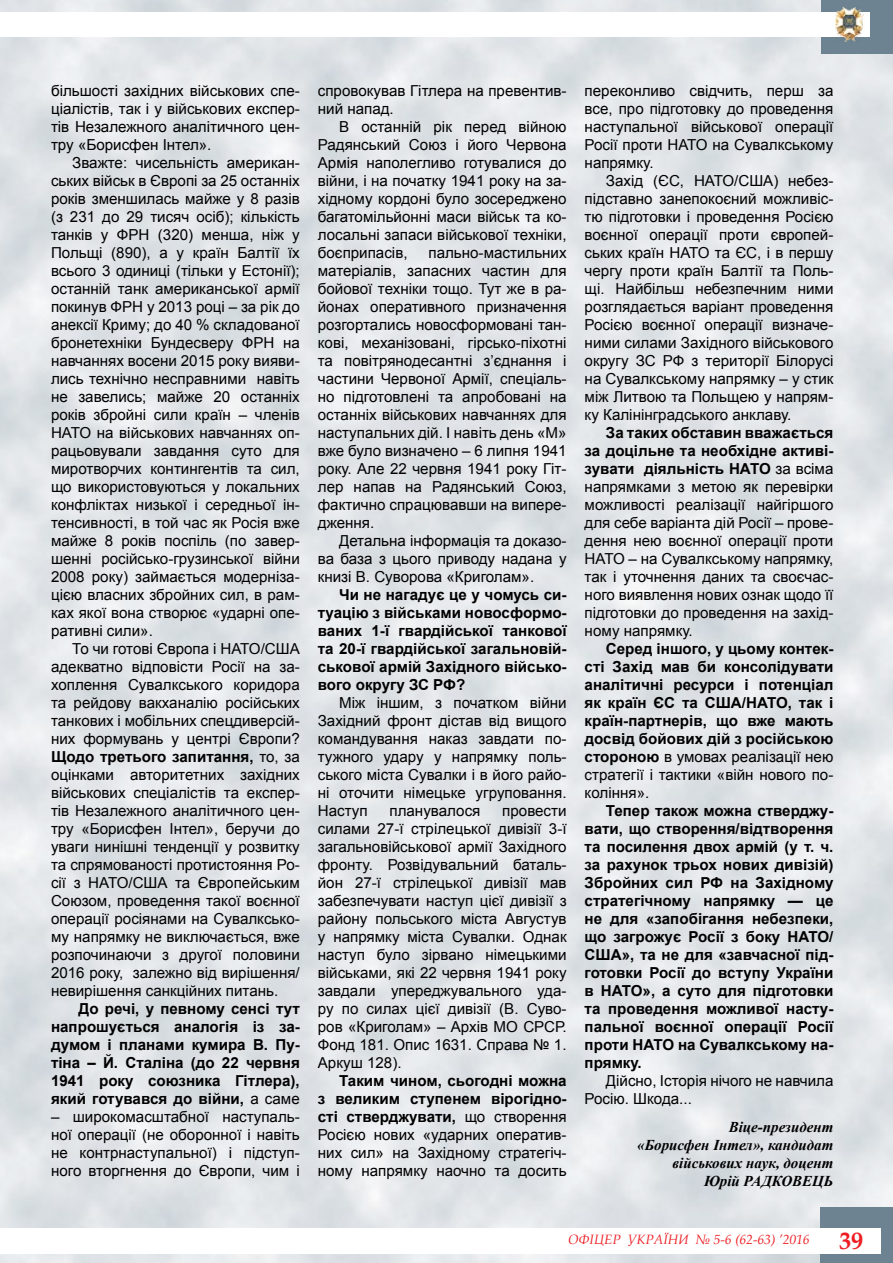
<style>
.page{position:relative;width:893px;height:1263px;background:#fff}
.page>*{position:absolute;margin:0;border:0;box-sizing:border-box;transform-origin:0 0}
.t1{font:15.15px/18px "Arial";color:#000;text-align:justify}
.t2{font:700 15.15px/18px "Arial";color:#000;text-align:justify}
.t3{font:italic 700 15px/18px "Times New Roman";color:#000;text-align:right}
.t4{font:italic 13.5px "Book Antiqua";color:#ed1e24}
.s1{font-weight:700}
.s2{font-weight:400}
.s3{font-weight:700;font-style:normal;font-size:24px}
</style>
<div class="page">
<div style="left:820px;top:1207px;width:73px;height:56px;background:#6d8391"></div>
<div style="left:821px;top:0;width:72px;height:54px;background:#6d8391"></div>
<div style="left:0;top:1228px;width:881px;height:25px;background:#fff"></div>
<div style="left:0;top:13px;width:870px;height:24px;background:#fff"></div>
<img style="left:835px;top:8px;width:28px;height:34px">
<svg style="left:565px;top:1195px;width:248px;height:68px"></svg>
<p class="t1" style="left:51px;top:82px;width:250px">більшості західних військових спе&shy;ціалістів, так і у військових експер&shy;тів Незалежного аналітичного цен&shy;тру «Борисфен Інтел».</p>
<p class="t1" style="left:51px;top:154px;width:250px;text-indent:21px">Зважте: чисельність американ&shy;ських військ в Європі за 25 останніх років зменшилась майже у 8 разів (з 231 до 29 тисяч осіб); кількість танків у ФРН (320) менша, ніж у Польщі (890), а у країн Балтії їх всього 3 одиниці (тільки у Естонії); останній танк американської армії покинув ФРН у 2013 році – за рік до анексії Криму; до 40 % складованої бронетехніки Бундесверу ФРН на навчаннях восени 2015 року вияви&shy;лись технічно несправними навіть не завелись; майже 20 останніх років збройні сили країн – членів НАТО на військових навчаннях оп&shy;рацьовували завдання суто для миротворчих контингентів та сил, що використовуються у локальних конфліктах низької і середньої ін&shy;тенсивності, в той час як Росія вже майже 8 років поспіль (по завер&shy;шенні російсько-грузинської війни 2008 року) займається модерніза&shy;цією власних збройних сил, в рам&shy;ках якої вона створює «ударні опе&shy;ративні сили».</p>
<p class="t1" style="left:51px;top:640px;width:250px;text-indent:21px">То чи готові Європа і НАТО/США адекватно відповісти Росії на за&shy;хоплення Сувалкського коридора та рейдову вакханалію російських танкових і мобільних спецдиверсій&shy;них формувань у центрі Європи?<br><span class="s1">Щодо третього запитання,</span> то, за оцінками авторитетних західних військових спеціалістів та експер&shy;тів Незалежного аналітичного цен&shy;тру «Борисфен Інтел», беручи до уваги нинішні тенденції у розвитку та спрямованості протистояння Ро&shy;сії з НАТО/США та Європейським Союзом, проведення такої воєнної операції росіянами на Сувалксько&shy;му напрямку не виключається, вже розпочинаючи з другої половини 2016 року, залежно від вирішення/ невирішення санкційних питань.</p>
<p class="t2" style="left:51px;top:1000px;width:250px;text-indent:27px">До речі, у певному сенсі тут напрошується аналогія із за&shy;думом і планами кумира В. Пу&shy;тіна – Й. Сталіна (до 22 червня 1941 року союзника Гітлера), який готувався до війни, <span class="s2">а саме</span></p>
<p class="t1" style="left:51px;top:1108px;width:250px">– широкомасштабної наступаль&shy;ної операції (не оборонної і навіть не контрнаступальної) і підступ&shy;ного вторгнення до Європи, чим і</p>
<p class="t3" style="left:637px;top:1118px;width:198px">Віце-президент<br>«Борисфен Інтел», кандидат військових наук, доцент<br>Юрій Радковець</p>
<p class="t1" style="left:318px;top:82px;width:250px">спровокував Гітлера на превентив&shy;ний напад.</p>
<p class="t1" style="left:318px;top:118px;width:250px;text-indent:21px">В останній рік перед війною Радянський Союз і його Червона Армія наполегливо готувалися до війни, і на початку 1941 року на за&shy;хідному кордоні було зосереджено багатомільйонні маси військ та ко&shy;лосальні запаси військової техніки, боєприпасів,</p>
<p class="t1" style="left:585px;top:82px;width:250px">переконливо свідчить, перш за все, про підготовку до проведення наступальної військової операції Росії проти НАТО на Сувалкському напрямку.</p>
<p class="t1" style="left:585px;top:172px;width:250px;text-indent:21px">Захід (ЄС, НАТО/США) небез&shy;підставно занепокоєний можливіс&shy;тю підготовки і проведення Росією воєнної операції проти європей&shy;ських країн НАТО та ЄС, і в першу чергу проти країн Балтії та Поль&shy;щі. Найбільш небезпечним ними розглядається варіант проведення Росією воєнної операції визначе&shy;ними силами Західного військового округу ЗС РФ з території Білорусі на Сувалкському напрямку – у стик між Литвою та Польщею у напрям&shy;ку Калінінградського анклаву.</p>
<p class="t1" style="left:585px;top:424px;width:250px;text-indent:21px"><span class="s1">За таких обставин вважається за доцільне та необхідне активі&shy;зувати діяльність НАТО</span> за всіма напрямками з метою як перевірки можливості реалізації найгіршого для себе варіанта дій Росії – прове&shy;дення нею воєнної операції проти НАТО – на Сувалкському напрямку, так і уточнення даних та своєчас&shy;ного виявлення нових ознак щодо її підготовки до проведення на захід&shy;ному напрямку.</p>
<p class="t2" style="left:585px;top:640px;width:250px;text-indent:21px">Серед іншого, у цьому контек&shy;сті Захід мав би консолідувати аналітичні ресурси і потенціал як країн ЄС та США/НАТО, так і країн-партнерів, що вже мають досвід бойових дій з російською стороною <span class="s2">в умовах реалізації нею стратегії і тактики «війн нового по&shy;коління».</span></p>
<p class="t2" style="left:585px;top:802px;width:250px;text-indent:21px">Тепер також можна стверджу&shy;вати, що створення/відтворення та посилення двох армій (у т. ч. за рахунок трьох нових дивізій)<br>Збройних сил РФ на Західному стратегічному напрямку — це не для «запобігання небезпеки, що загрожує Росії з боку НАТО/ США», та не для «завчасної під&shy;готовки Росії до вступу України в НАТО», а суто для підготовки та проведення можливої насту&shy;пальної воєнної операції Росії проти НАТО на Сувалкському на&shy;прямку.</p>
<p class="t1" style="left:585px;top:1072px;width:250px;text-indent:21px">Дійсно, Історія нічого не навчила<br>Росію. Шкода...</p>
<p class="t1" style="left:318px;top:244px;width:250px;text-indent:111px">пально-мастильних матеріалів, запасних частин для бойової техніки тощо. Тут же в ра&shy;йонах оперативного призначення розгортались новосформовані тан&shy;кові, механізовані, гірсько-піхотні та повітрянодесантні з’єднання і частини Червоної Армії, спеціаль&shy;но підготовлені та апробовані на останніх військових навчаннях для наступальних дій. І навіть день «М» вже було визначено – 6 липня 1941 року. Але 22 червня 1941 року Гіт&shy;лер напав на Радянський Союз, фактично спрацювавши на випере&shy;дження.</p>
<p class="t1" style="left:318px;top:532px;width:250px;text-indent:21px">Детальна інформація та доказо&shy;ва база з цього приводу надана у книзі В. Суворова «Криголам».</p>
<p class="t2" style="left:318px;top:586px;width:250px;text-indent:21px">Чи не нагадує це у чомусь си&shy;туацію з військами новосформо&shy;ваних 1-ї гвардійської танкової та 20-ї гвардійської загальновій&shy;ськової армій Західного військо&shy;вого округу ЗС РФ?</p>
<p class="t1" style="left:318px;top:694px;width:250px;text-indent:21px">Між іншим, з початком війни Західний фронт дістав від вищого командування наказ завдати по&shy;тужного удару у напрямку поль&shy;ського міста Сувалки і в його райо&shy;ні оточити німецьке угруповання.<br>Наступ</p>
<p class="t1" style="left:318px;top:802px;width:250px;text-indent:184px">провести силами 27-ї стрілецької дивізії 3-ї загальновійськової армії Західного фронту. Розвідувальний баталь&shy;йон 27-ї стрілецької дивізії мав забезпечувати наступ цієї дивізії з району польського міста Августув у напрямку міста Сувалки. Однак наступ було зірвано німецькими військами, які 22 червня 1941 року завдали упереджувального уда&shy;ру по силах цієї дивізії (В. Суво&shy;ров «Криголам» – Архів МО СРСР.<br>Фонд 181. Опис 1631. Справа № 1.<br>Аркуш 128).</p>
<p class="t1" style="left:318px;top:1072px;width:250px;text-indent:21px"><span class="s1">Таким чином, сьогодні можна з великим ступенем вірогідно&shy;сті стверджувати,</span> що створення Росією нових «ударних оператив&shy;них сил» на Західному стратегіч&shy;ному напрямку наочно та досить</p>
<p class="t1" style="left:389px;top:802px;width:92px">планувалося</p>
<p class="t4" style="left:568px;top:1229px;width:297px">офіцер україни № 5-6 (62-63) ’2016 <span class="s3">39</span></p>
</div>
